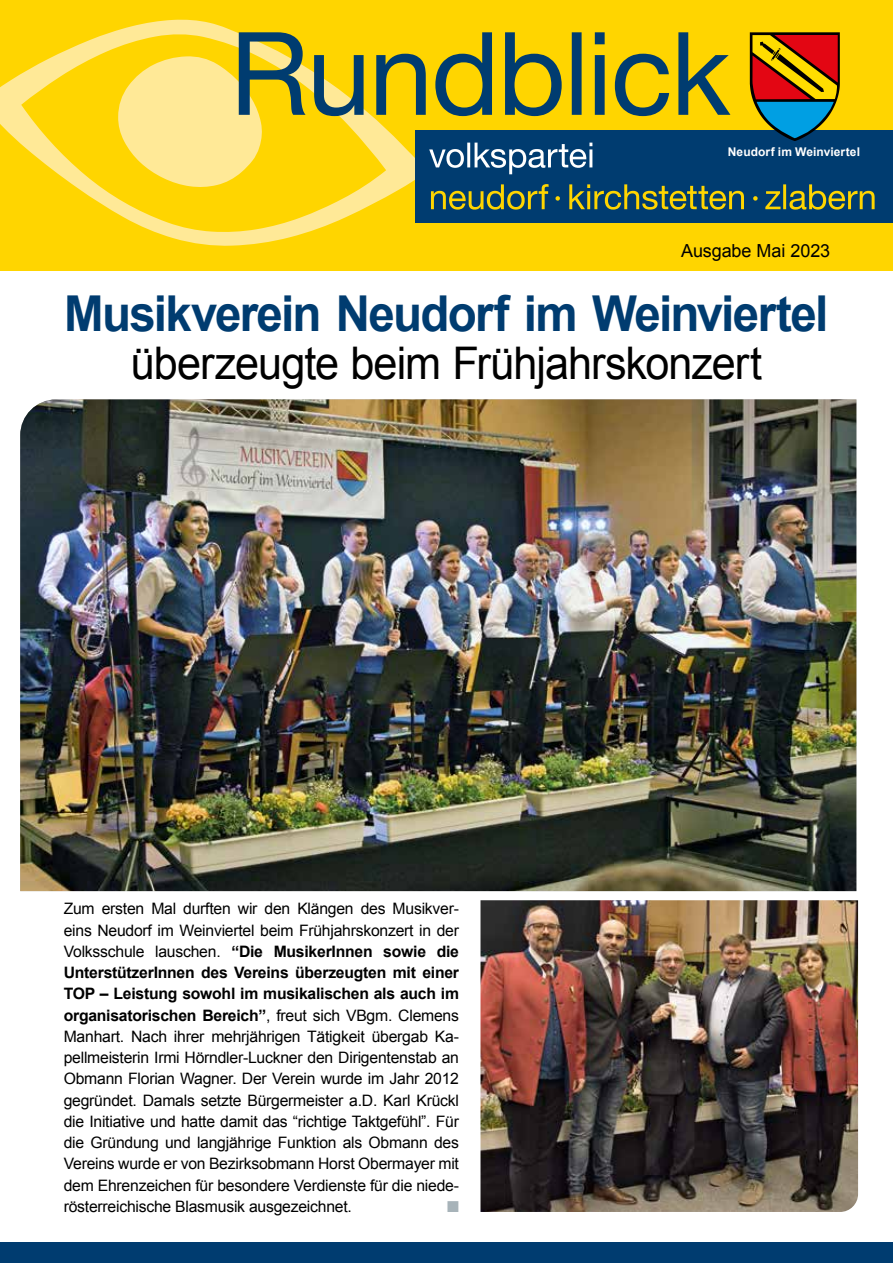
<style>
.page{position:relative;width:893px;height:1263px;background:#fff}
.page>*{position:absolute;margin:0;border:0;box-sizing:border-box;transform-origin:0 0}
.t1{font:700 49.5px "Arial";letter-spacing:-.035em;color:#003c70;scale:.96 1}
.t2{font:45px "Arial";letter-spacing:-.025em;color:#000;scale:.96 1}
.t3{font:18px "Arial";letter-spacing:-.005em;color:#000}
.t4{font:15.75px/21.3px "Arial";letter-spacing:-.015em;color:#000;text-align:justify}
.t5{font:15.75px "Zapf Dingbats ITC";color:#a7b3b9}
.t6{font:700 12px "Arial";letter-spacing:.01em;color:#fff}
.s1{font-weight:700}
</style>
<div class="page">
<div style="left:0;top:0;width:893px;height:270px;background:#ffd500"></div>
<svg style="left:0;top:19px;width:415px;height:227px"></svg>
<div style="left:415px;top:131px;width:478px;height:92px;background:#003c70"></div>
<svg style="left:431px;top:184px;width:444px;height:26px"></svg>
<div style="left:0;top:1242px;width:893px;height:21px;background:#003c70"></div>
<img style="left:20px;top:399px;width:836px;height:492px">
<svg style="left:239px;top:32px;width:601px;height:142px"></svg>
<img style="left:480px;top:900px;width:378px;height:312px">
<p class="t6" style="left:728px;top:144px;width:134px">Neudorf im Weinviertel</p>
<p class="t3" style="left:681px;top:238px;width:151px">Ausgabe Mai 2023</p>
<h1 class="t1" style="left:64px;top:281px;width:797px">Musikverein Neudorf im Weinviertel</h1>
<h2 class="t2" style="left:131px;top:334px;width:659px">überzeugte beim Frühjahrskonzert</h2>
<p class="t4" style="left:64px;top:898px;width:397px">Zum ersten Mal durften wir den Klängen des Musikver&shy;eins Neudorf im Weinviertel beim Frühjahrskonzert in der Volksschule lauschen. <span class="s1">“Die MusikerInnen sowie die UnterstützerInnen des Vereins überzeugten mit einer TOP – Leistung sowohl im musikalischen als auch im organisatorischen Bereich”</span>, freut sich VBgm. Clemens Manhart. Nach ihrer mehrjährigen Tätigkeit übergab Ka&shy;pellmeisterin Irmi Hörndler-Luckner den Dirigentenstab an Obmann Florian Wagner. Der Verein wurde im Jahr 2012 gegründet. Damals setzte Bürgermeister a.D. Karl Krückl die Initiative und hatte damit das “richtige Taktgefühl”. Für die Gründung und langjährige Funktion als Obmann des Vereins wurde er von Bezirksobmann Horst Obermayer mit dem Ehrenzeichen für besondere Verdienste für die niede&shy;rösterreichische Blasmusik ausgezeichnet.</p>
<p class="t5" style="left:447px;top:1199px;width:13px">■</p>
</div>
